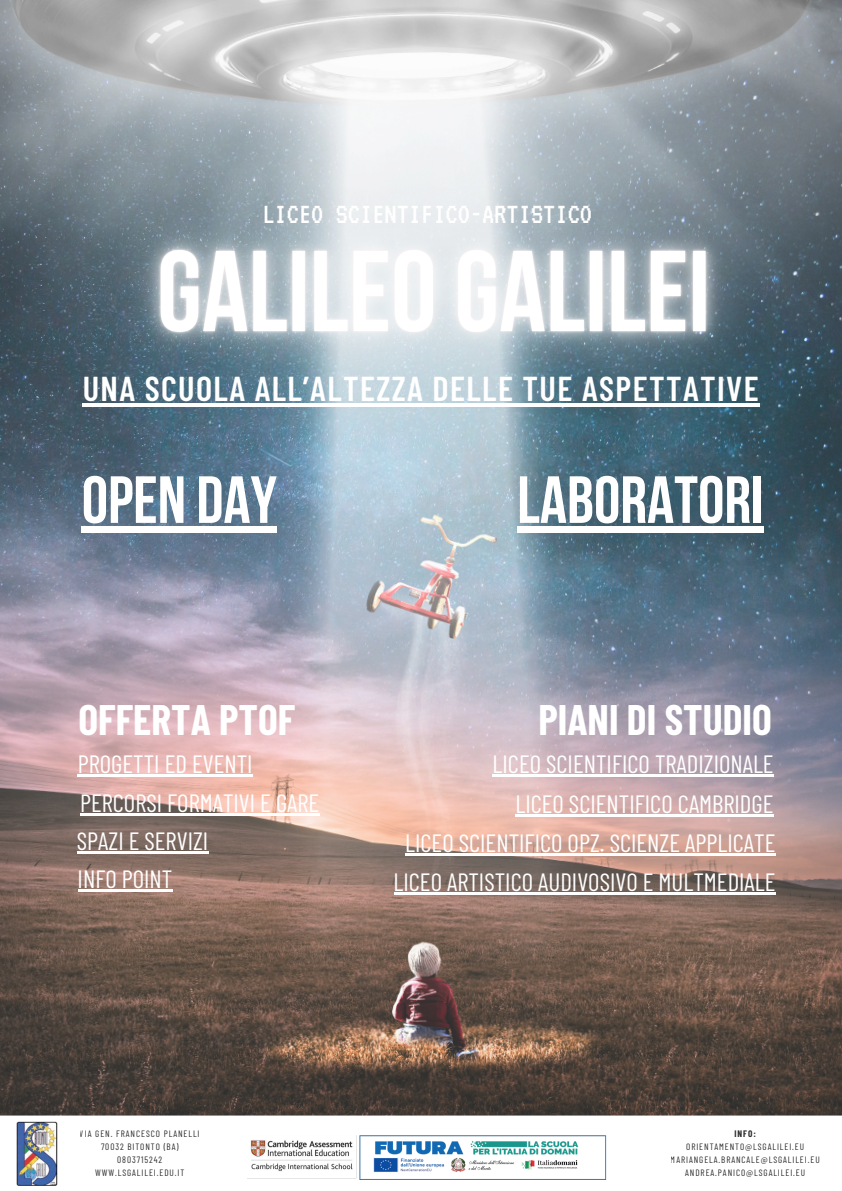
<style>
.page{position:relative;width:842px;height:1191px;background:#fff}
.page>*{position:absolute;margin:0;border:0;box-sizing:border-box;transform-origin:0 0}
.t1{font:66.5px "Bebas Neue Cyrillic";color:#fff}
.t2{font:700 41.7px "Barlow Condensed";color:#fff}
.t3{font:600 34.5px "Barlow Condensed";letter-spacing:.04em;color:#fff}
.t4{font:30.5px "VT323";color:#fff}
.t5{font:25px "Barlow Condensed";color:#fff}
.t6{font:9.2px/12.7px "Barlow Condensed";letter-spacing:.1em;color:#000101;text-align:center}
.t7{font:700 9.2px "Barlow Condensed";color:#000101}
</style>
<div class="page">
<img style="left:0;top:0;width:842px;height:1115px">
<img style="left:17px;top:1121px;width:40px;height:64px">
<img style="left:248px;top:1135px;width:359px;height:45px">
<img style="left:65px;top:154px;width:736px;height:298px">
<hr style="left:83px;top:403px;width:677px;height:3px;background:#fff">
<hr style="left:515px;top:814px;width:258px;height:2px;background:#fff">
<hr style="left:78px;top:889px;width:95px;height:2px;background:#fff">
<hr style="left:78px;top:774px;width:175px;height:3px;background:#fff">
<hr style="left:80px;top:813px;width:239px;height:2px;background:#fff">
<hr style="left:77px;top:851px;width:131px;height:2px;background:#fff">
<hr style="left:493px;top:774px;width:281px;height:3px;background:#fff">
<hr style="left:405px;top:853px;width:370px;height:2px;background:#fff">
<hr style="left:394px;top:892px;width:381px;height:2px;background:#fff">
<div style="left:82px;top:526px;width:195px;height:6px;background:#fff"></div>
<div style="left:517px;top:526px;width:247px;height:6px;background:#fff"></div>
<p class="t4" style="left:262px;top:198px;width:331px">LICEO SCIENTIFICO-ARTISTICO</p>
<p class="t3" style="left:83px;top:366px;width:678px">UNA SCUOLA ALL’ALTEZZA DELLE TUE ASPETTATIVE</p>
<p class="t1" style="left:82px;top:473px;width:197px">OPEN DAY</p>
<p class="t1" style="left:517px;top:473px;width:248px">LABORATORI</p>
<p class="t2" style="left:78px;top:692px;width:218px">OFFERTA PTOF</p>
<p class="t2" style="left:538px;top:692px;width:235px">PIANI DI STUDIO</p>
<p class="t5" style="left:78px;top:748px;width:176px">PROGETTI ED EVENTI</p>
<p class="t5" style="left:80px;top:786px;width:241px">PERCORSI FORMATIVI E GARE</p>
<p class="t5" style="left:77px;top:824px;width:133px">SPAZI E SERVIZI</p>
<p class="t5" style="left:78px;top:862px;width:96px">INFO POINT</p>
<p class="t5" style="left:493px;top:748px;width:283px">LICEO SCIENTIFICO TRADIZIONALE</p>
<p class="t5" style="left:515px;top:787px;width:260px">LICEO SCIENTIFICO CAMBRIDGE</p>
<p class="t5" style="left:405px;top:827px;width:372px">LICEO SCIENTIFICO OPZ. SCIENZE APPLICATE</p>
<p class="t5" style="left:394px;top:865px;width:383px">LICEO ARTISTICO AUDIVOSIVO E MULTMEDIALE</p>
<p class="t6" style="left:80px;top:1127px;width:121px">VIA GEN. FRANCESCO PLANELLI<br>70032 BITONTO (BA)<br>0803715242<br>WWW.LSGALILEI.EDU.IT</p>
<p class="t7" style="left:735px;top:1127px;width:23px">INFO:</p>
<p class="t6" style="left:671px;top:1139px;width:151px">ORIENTAMENTO@LSGALILEI.EU<br>MARIANGELA.BRANCALE@LSGALILEI.EU<br>ANDREA.PANICO@LSGALILEI.EU</p>
</div>
